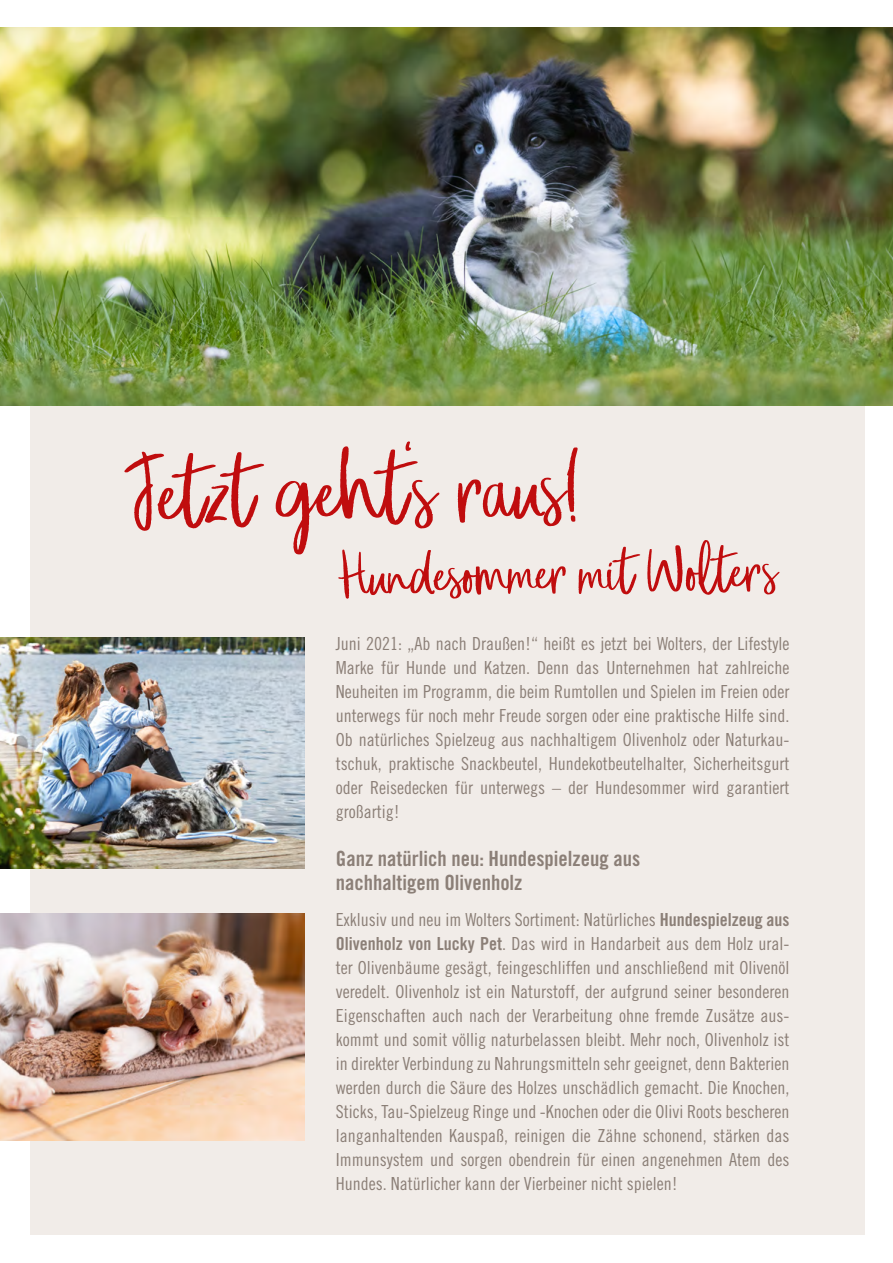
<style>
.page{position:relative;width:893px;height:1263px;background:#fff}
.page>*{position:absolute;margin:0;border:0;box-sizing:border-box;transform-origin:0 0}
.t1{font:121.5px "ohlivey";color:#c00d0e}
.t2{font:76.8px "ohlivey";color:#c00d0e}
.t3{font:21px/24px "Trade Gothic LT Std Bd Cn 20";color:#8b7f77}
.t4{font:18px/24px "Trade Gothic LT Std Cn 18";color:#8b7f77;text-align:justify}
.s1{font-family:"Trade Gothic LT Std Bd Cn 20"}
</style>
<div class="page">
<div style="left:30px;top:27px;width:835px;height:1207px;background:#f1ece8"></div>
<img style="left:0;top:27px;width:893px;height:378px">
<img style="left:0;top:913px;width:305px;height:227px">
<img style="left:0;top:637px;width:305px;height:231px">
<h1 class="t1" style="left:124px;top:434px;width:460px;rotate:-1deg">Jetzt geht‘s raus!</h1>
<h2 class="t2" style="left:338px;top:537px;width:440px;rotate:-1deg">Hundesomm ermit Wolters</h2>
<p class="t4" style="left:336px;top:631px;width:455px">Juni 2021: „Ab nach Draußen!“ heißt es jetzt bei Wolters, der Lifestyle Marke für Hunde und Katzen. Denn das Unternehmen hat zahlreiche Neuheiten im Programm, die beim Rumtollen und Spielen im Freien oder unterwegs für noch mehr Freude sorgen oder eine praktische Hilfe sind.<br>Ob natürliches Spielzeug aus nachhaltigem Olivenholz oder Naturkau&shy;tschuk, praktische Snackbeutel, Hundekotbeutelhalter, Sicherheitsgurt oder Reisedecken für unterwegs – der Hundesommer wird garantiert großartig!</p>
<p class="t3" style="left:336px;top:846px;width:306px">Ganz natürlich neu: Hundespielzeug aus nachhaltigem Olivenholz</p>
<p class="t4" style="left:336px;top:907px;width:455px">Exklusiv und neu im Wolters Sortiment: Natürliches <span class="s1">Hundespielzeug aus Olivenholz von Lucky Pet</span>. Das wird in Handarbeit aus dem Holz ural&shy;ter Olivenbäume gesägt, feingeschliffen und anschließend mit Olivenöl veredelt. Olivenholz ist ein Naturstoff, der aufgrund seiner besonderen Eigenschaften auch nach der Verarbeitung ohne fremde Zusätze aus&shy;kommt und somit völlig naturbelassen bleibt. Mehr noch, Olivenholz ist in direkter Verbindung zu Nahrungsmitteln sehr geeignet, denn Bakterien werden durch die Säure des Holzes unschädlich gemacht. Die Knochen, Sticks, Tau-Spielzeug Ringe und -Knochen oder die Olivi Roots bescheren langanhaltenden Kauspaß, reinigen die Zähne schonend, stärken das Immunsystem und sorgen obendrein für einen angenehmen Atem des Hundes. Natürlicher kann der Vierbeiner nicht spielen!</p>
</div>
